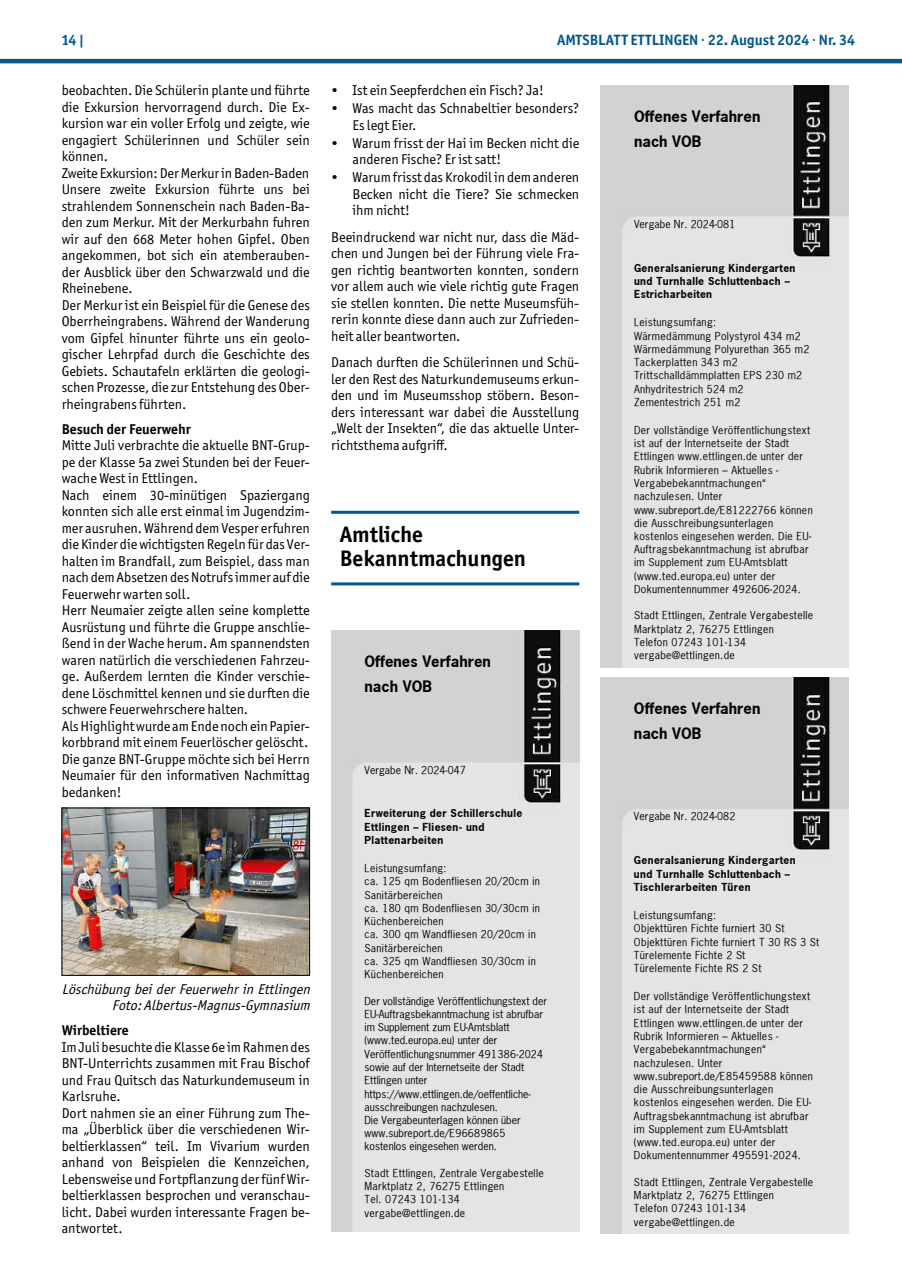
<style>
.page{position:relative;width:902px;height:1280px;background:#fff}
.page>*{position:absolute;margin:0;border:0;box-sizing:border-box;transform-origin:0 0}
.t1{font:700 22.5px/24px "Officina Sans ITC Pro";color:#000}
.t2{font:700 15px "Officina Sans ITC Pro";color:#01598b}
.t3{font:700 14.85px/25.2px "News Gothic";letter-spacing:.005em;color:#030303}
.t4{font:14.25px/16.5px "Officina Sans ITC Pro";color:#000}
.t5{font:italic 14.25px/16.5px "Officina Sans ITC Pro";color:#000;text-align:right}
.t6{font:700 14.25px "Officina Sans ITC Pro";color:#000}
.t7{font:10.35px/13.2px "News Gothic";letter-spacing:.03em;color:#030303}
.t8{font:10.35px/13.2px "News Gothic";letter-spacing:.005em;color:#030303}
.t9{font:700 10.35px/13.5px "News Gothic";letter-spacing:.035em;color:#030303}
.t10{font:10.35px "News Gothic";letter-spacing:.01em;color:#030303}
</style>
<div class="page">
<hr style="left:0;top:59px;width:901px;height:4px;background:#01598b">
<img style="left:64px;top:810px;width:244px;height:164px">
<div style="left:62px;top:808px;width:248px;height:168px;border:1px solid #000"></div>
<hr style="left:331px;top:511px;width:248px;height:3px;background:#01598b">
<hr style="left:331px;top:582px;width:248px;height:3px;background:#01598b">
<img style="left:331px;top:631px;width:248px;height:601px">
<img style="left:600px;top:85px;width:248px;height:583px">
<img style="left:600px;top:678px;width:248px;height:556px">
<p class="t2" style="left:62px;top:31px;width:24px">14 |</p>
<p class="t2" style="left:557px;top:31px;width:299px">AMTSBLATT ETTLINGEN · 22. August 2024 · Nr. 34</p>
<p class="t4" style="left:62px;top:82px;width:250px">beobachten. Die Schülerin plante und führte die Exkursion hervorragend durch. Die Ex&shy;kursion war ein voller Erfolg und zeigte, wie engagiert Schülerinnen und Schüler sein können.<br>Zweite Exkursion: Der Merkur in Baden-Baden Unsere zweite Exkursion führte uns bei strahlendem Sonnenschein nach Baden-Ba&shy;den zum Merkur. Mit der Merkurbahn fuhren wir auf den 668 Meter hohen Gipfel. Oben angekommen, bot sich ein atemberauben&shy;der Ausblick über den Schwarzwald und die Rheinebene.<br>Der Merkur ist ein Beispiel für die Genese des Oberrheingrabens. Während der Wanderung vom Gipfel hinunter führte uns ein geolo&shy;gischer Lehrpfad durch die Geschichte des Gebiets. Schautafeln erklärten die geologi&shy;schen Prozesse, die zur Entstehung des Ober&shy;rheingrabens führten.</p>
<p class="t6" style="left:62px;top:420px;width:131px">Besuch der Feuerwehr</p>
<p class="t4" style="left:62px;top:437px;width:250px">Mitte Juli verbrachte die aktuelle BNT-Grup&shy;pe der Klasse 5a zwei Stunden bei der Feuer&shy;wache West in Ettlingen.<br>Nach einem 30-minütigen Spaziergang konnten sich alle erst einmal im Jugendzim&shy;mer ausruhen. Während dem Vesper erfuhren die Kinder die wichtigsten Regeln für das Ver&shy;halten im Brandfall, zum Beispiel, dass man nach dem Absetzen des Notrufs immer auf die Feuerwehr warten soll.<br>Herr Neumaier zeigte allen seine komplette Ausrüstung und führte die Gruppe anschlie&shy;ßend in der Wache herum. Am spannendsten waren natürlich die verschiedenen Fahrzeu&shy;ge. Außerdem lernten die Kinder verschie&shy;dene Löschmittel kennen und sie durften die schwere Feuerwehrschere halten.<br>Als Highlight wurde am Ende noch ein Papier&shy;korbbrand mit einem Feuerlöscher gelöscht.<br>Die ganze BNT-Gruppe möchte sich bei Herrn Neumaier für den informativen Nachmittag bedanken!</p>
<p class="t4" style="left:331px;top:82px;width:214px">• Ist ein Seepferdchen ein Fisch? Ja!</p>
<p class="t4" style="left:352px;top:100px;width:228px;text-indent:-21px">• Was macht das Schnabeltier besonders?<br>Es legt Eier.</p>
<p class="t4" style="left:352px;top:135px;width:228px;text-indent:-21px">• Warum frisst der Hai im Becken nicht die anderen Fische? Er ist satt!</p>
<p class="t4" style="left:352px;top:169px;width:228px;text-align:justify;text-indent:-21px">• Warum frisst das Krokodil in dem anderen Becken nicht die Tiere? Sie schmecken ihm nicht!</p>
<p class="t4" style="left:331px;top:229px;width:250px;text-align:justify">Beeindruckend war nicht nur, dass die Mäd&shy;chen und Jungen bei der Führung viele Fra&shy;gen richtig beantworten konnten, sondern vor allem auch wie viele richtig gute Fragen sie stellen konnten. Die nette Museumsfüh&shy;rerin konnte diese dann auch zur Zufrieden&shy;heit aller beantworten.</p>
<p class="t4" style="left:331px;top:354px;width:250px;text-align:justify">Danach durften die Schülerinnen und Schü&shy;ler den Rest des Naturkundemuseums erkun&shy;den und im Museumsshop stöbern. Beson&shy;ders interessant war dabei die Ausstellung „Welt der Insekten“, die das aktuelle Unter&shy;richtsthema aufgriff.</p>
<p class="t3" style="left:634px;top:103px;width:128px">Offenes Verfahren nach VOB</p>
<p class="t10" style="left:634px;top:217px;width:103px">Vergabe Nr. 2024-081</p>
<p class="t9" style="left:634px;top:261px;width:163px">Generalsanierung Kindergarten und Turnhalle Schluttenbach –<br>Estricharbeiten</p>
<p class="t7" style="left:634px;top:316px;width:177px">Leistungsumfang:<br>Wärmedämmung Polystyrol 434 m2<br>Wärmedämmung Polyurethan 365 m2<br>Tackerplatten 343 m2<br>Trittschalldämmplatten EPS 230 m2<br>Anhydritestrich 524 m2<br>Zementestrich 251 m2</p>
<p class="t7" style="left:634px;top:423px;width:180px">Der vollständige Veröffentlichungstext ist auf der Internetseite der Stadt Ettlingen www.ettlingen.de unter der Rubrik Informieren – Aktuelles - Vergabebekanntmachungen“ nachzulesen. Unter www.subreport.de/E81222766 können die Ausschreibungsunterlagen kostenlos eingesehen werden. Die EU-Auftragsbekanntmachung ist abrufbar im Supplement zum EU-Amtsblatt (www.ted.europa.eu) unter der Dokumentennummer 492606-2024.</p>
<p class="t7" style="left:634px;top:609px;width:181px">Stadt Ettlingen, Zentrale Vergabestelle<br>Marktplatz 2, 76275 Ettlingen<br>Telefon 07243 101-134 vergabe@ettlingen.de</p>
<h1 class="t1" style="left:339px;top:522px;width:188px">Amtliche<br>Bekanntmachungen</h1>
<p class="t3" style="left:364px;top:649px;width:128px">Offenes Verfahren nach VOB</p>
<p class="t3" style="left:634px;top:695px;width:128px">Offenes Verfahren nach VOB</p>
<p class="t10" style="left:364px;top:763px;width:103px">Vergabe Nr. 2024-047</p>
<p class="t9" style="left:364px;top:806px;width:159px">Erweiterung der Schillerschule<br>Ettlingen – Fliesen- und<br>Plattenarbeiten</p>
<p class="t7" style="left:364px;top:861px;width:177px">Leistungsumfang:<br>ca. 125 qm Bodenfliesen 20/20cm in<br>Sanitärbereichen<br>ca. 180 qm Bodenfliesen 30/30cm in<br>Küchenbereichen<br>ca. 300 qm Wandfliesen 20/20cm in<br>Sanitärbereichen<br>ca. 325 qm Wandfliesen 30/30cm in<br>Küchenbereichen</p>
<p class="t8" style="left:364px;top:994px;width:184px">Der vollständige Veröffentlichungstext der EU-Auftragsbekanntmachung ist abrufbar im Supplement zum EU-Amtsblatt (www.ted.europa.eu) unter der Veröffentlichungsnummer 491386-2024 sowie auf der Internetseite der Stadt Ettlingen unter https://www.ettlingen.de/oeffentliche&shy;ausschreibungen nachzulesen.<br>Die Vergabeunterlagen können über www.subreport.de/E96689865 kostenlos eingesehen werden.</p>
<p class="t7" style="left:364px;top:1166px;width:181px">Stadt Ettlingen, Zentrale Vergabestelle<br>Marktplatz 2, 76275 Ettlingen<br>Tel. 07243 101-134 vergabe@ettlingen.de</p>
<p class="t10" style="left:634px;top:810px;width:103px">Vergabe Nr. 2024-082</p>
<p class="t9" style="left:634px;top:853px;width:163px">Generalsanierung Kindergarten und Turnhalle Schluttenbach –<br>Tischlerarbeiten Türen</p>
<p class="t7" style="left:634px;top:908px;width:187px">Leistungsumfang:<br>Objekttüren Fichte furniert 30 St<br>Objekttüren Fichte furniert T 30 RS 3 St<br>Türelemente Fichte 2 St<br>Türelemente Fichte RS 2 St</p>
<p class="t7" style="left:634px;top:990px;width:180px">Der vollständige Veröffentlichungstext ist auf der Internetseite der Stadt Ettlingen www.ettlingen.de unter der Rubrik Informieren – Aktuelles - Vergabebekanntmachungen“ nachzulesen. Unter www.subreport.de/E85459588 können die Ausschreibungsunterlagen kostenlos eingesehen werden. Die EU-Auftragsbekanntmachung ist abrufbar im Supplement zum EU-Amtsblatt (www.ted.europa.eu) unter der Dokumentennummer 495591-2024.</p>
<p class="t7" style="left:634px;top:1175px;width:181px">Stadt Ettlingen, Zentrale Vergabestelle<br>Marktplatz 2, 76275 Ettlingen<br>Telefon 07243 101-134 vergabe@ettlingen.de</p>
<p class="t5" style="left:62px;top:980px;width:253px">LöschübungbeiderFeuerwehrin Ettlingen<br>Foto:Albertus-Magnus-Gymnasium</p>
<p class="t6" style="left:62px;top:1021px;width:69px">Wirbeltiere</p>
<p class="t4" style="left:62px;top:1038px;width:250px">Im Juli besuchte die Klasse 6e im Rahmen des BNT-Unterrichts zusammen mit Frau Bischof und Frau Quitsch das Naturkundemuseum in Karlsruhe.<br>Dort nahmen sie an einer Führung zum The&shy;ma „Überblick über die verschiedenen Wir&shy;beltierklassen“ teil. Im Vivarium wurden anhand von Beispielen die Kennzeichen, Lebensweise und Fortpflanzung der fünf Wir&shy;beltierklassen besprochen und veranschau&shy;licht. Dabei wurden interessante Fragen be&shy;antwortet.</p>
</div>
